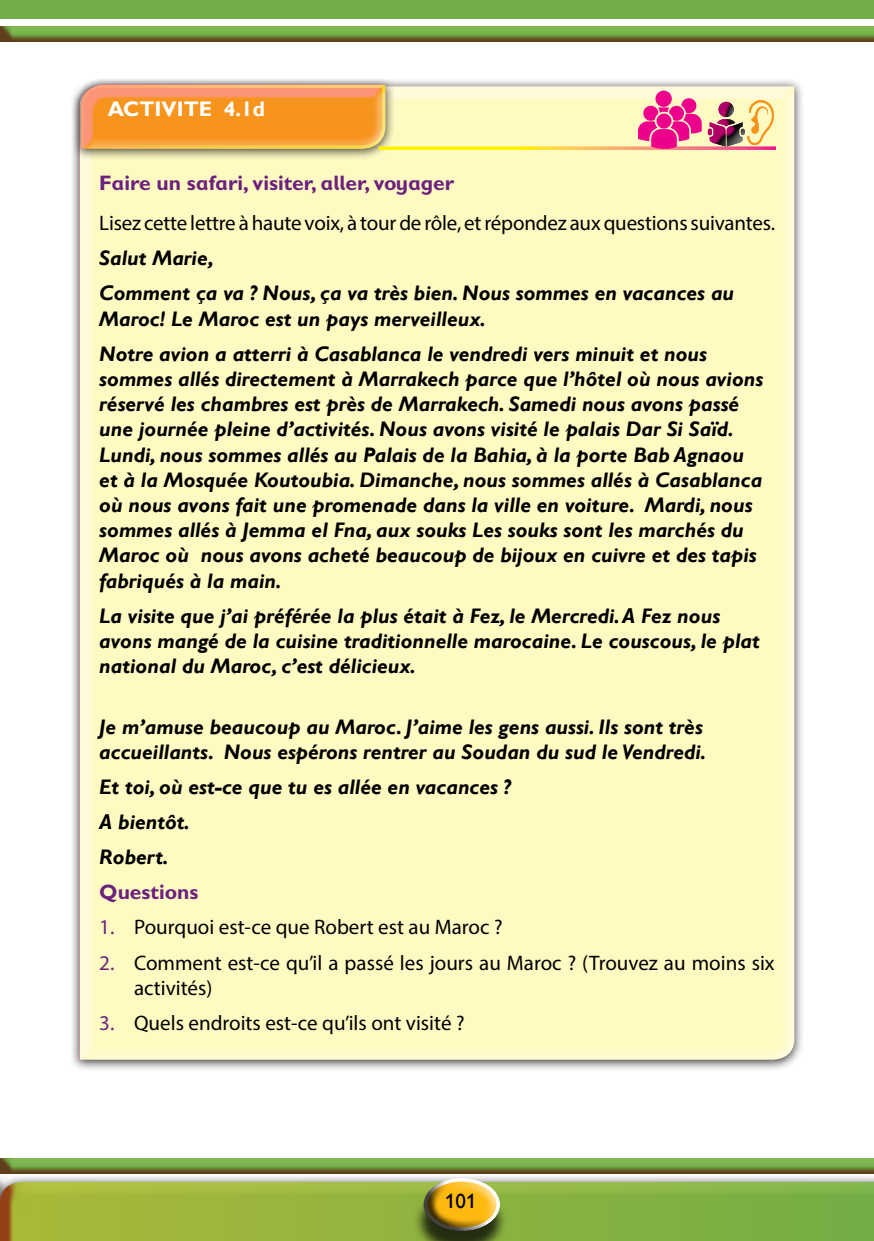
<style>
.page{position:relative;width:874px;height:1241px;background:#fff}
.page>*{position:absolute;margin:0;border:0;box-sizing:border-box;transform-origin:0 0}
.t1{font:italic 700 21px/25.2px "Gill Sans";color:#000}
.t2{font:21px/25.2px "Myriad Pro";color:#000}
.t3{font:700 21px "Gill Sans MT Schlbk";color:#6c217f}
.t4{font:700 21px "Gill Sans";color:#fff}
.t5{font:21px "Gill Sans Schoolbook";color:#000}
.s1{color:#6c217f}
</style>
<div class="page">
<div style="left:0;top:1172px;width:873px;height:68px;background:#d2232a;opacity:.75"></div>
<div style="left:413px;top:1185px;width:94px;height:55px;background:#000;opacity:.75"></div>
<div style="left:433px;top:1165px;width:79px;height:67px;background:#fff;opacity:.75"></div>
<div style="left:411px;top:1172px;width:79px;height:60px;background:#000;opacity:.75"></div>
<div style="left:0;top:0;width:873px;height:18px;background:#70ad47"></div>
<div style="left:0;top:15px;width:873px;height:29px;background:#d2232a;opacity:.75"></div>
<div style="left:0;top:1146px;width:873px;height:29px;background:#d2232a;opacity:.75"></div>
<div style="left:66px;top:73px;width:738px;height:988px;background:#ec008c;opacity:.75"></div>
<div style="left:72px;top:77px;width:323px;height:84px;background:#000;opacity:.75"></div>
<div style="left:68px;top:71px;width:327px;height:79px;background:#ec008c;opacity:.75"></div>
<svg style="left:378px;top:146px;width:397px;height:4px"></svg>
<div style="left:655px;top:91px;width:16px;height:16px;background:#ec008c;border-radius:50%"></div>
<svg style="left:637px;top:98px;width:57px;height:51px;background:#f2539c"></svg>
<svg style="left:757px;top:99px;width:16px;height:48px"></svg>
<div style="left:711px;top:93px;width:46px;height:56px;background:#fff;opacity:.75"></div>
<div style="left:694px;top:89px;width:58px;height:60px;background:#ec008c;opacity:.75"></div>
<p class="t4" style="left:108px;top:96px;width:159px">ACTIVITE 4.1d</p>
<p class="t3" style="left:99px;top:170px;width:356px">Faire un safari, visiter, aller, voyager</p>
<p class="t2" style="left:99px;top:210px;width:677px">Lisez cette lettre à haute voix, à tour de rôle, et répondez aux questions suivantes.</p>
<p class="t1" style="left:99px;top:241px;width:636px;line-height:35.2px">Salut Marie,<br>Comment ça va ? Nous, ça va très bien. Nous sommes en vacances au</p>
<p class="t1" style="left:99px;top:301px;width:609px;line-height:35.2px">Maroc! Le Maroc est un pays merveilleux.<br>Notre avion a atterri à Casablanca le vendredi vers minuit et nous</p>
<p class="t1" style="left:99px;top:367px;width:665px">sommes allés directement à Marrakech parce que l’hôtel où nous avions réservé les chambres est près de Marrakech. Samedi nous avons passé une journée pleine d’activités. Nous avons visité le palais Dar Si Saïd.<br>Lundi, nous sommes allés au Palais de la Bahia, à la porte Bab Agnaou et à la Mosquée Koutoubia. Dimanche, nous sommes allés à Casablanca où nous avons fait une promenade dans la ville en voiture. Mardi, nous sommes allés à Jemma el Fna, aux souks Les souks sont les marchés du Maroc où nous avons acheté beaucoup de bijoux en cuivre et des tapis fabriqués à la main.</p>
<p class="t1" style="left:99px;top:603px;width:661px">La visite que j’ai préférée la plus était à Fez, le Mercredi. A Fez nous avons mangé de la cuisine traditionnelle marocaine. Le couscous, le plat national du Maroc, c’est délicieux.</p>
<p class="t1" style="left:99px;top:714px;width:608px">Je m’amuse beaucoup au Maroc. J’aime les gens aussi. Ils sont très accueillants. Nous espérons rentrer au Soudan du sud le Vendredi.</p>
<p class="t1" style="left:99px;top:769px;width:412px;line-height:35.2px">Et toi, où est-ce que tu es allée en vacances ?<br>A bientôt.<br>Robert.</p>
<p class="t3" style="left:99px;top:879px;width:101px">Questions</p>
<p class="t2" style="left:99px;top:914px;width:404px"><span class="s1">1.</span> Pourquoi est-ce que Robert est au Maroc ?</p>
<p class="t2" style="left:134px;top:949px;width:641px;text-indent:-35px"><span class="s1">2.</span> Comment est-ce qu’il a passé les jours au Maroc ? (Trouvez au moins six activités)</p>
<p class="t2" style="left:99px;top:1009px;width:366px"><span class="s1">3.</span> Quels endroits est-ce qu’ils ont visité ?</p>
<p class="t5" style="left:445px;top:1188px;width:33px">101</p>
</div>
